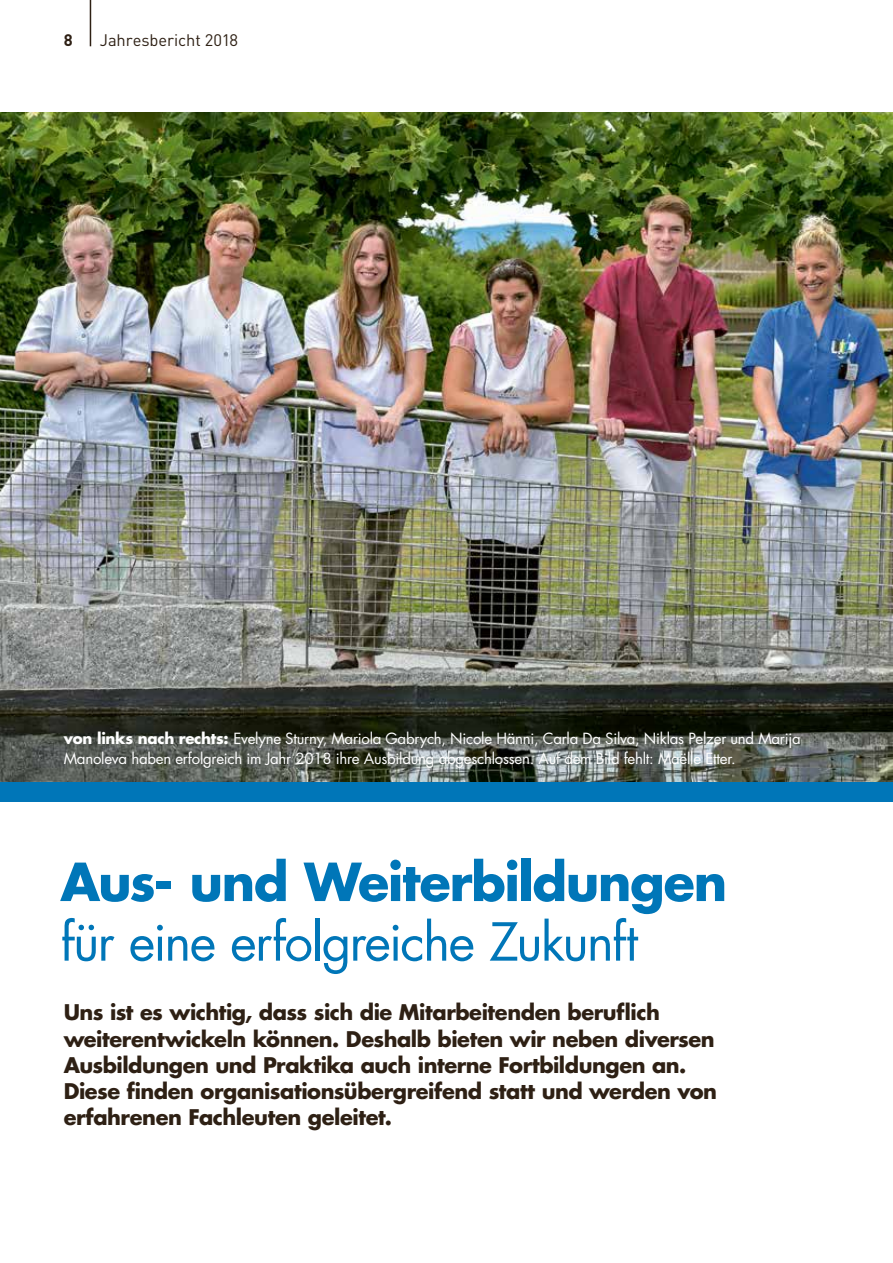
<style>
.page{position:relative;width:893px;height:1263px;background:#fff}
.page>*{position:absolute;margin:0;border:0;box-sizing:border-box;transform-origin:0 0}
.t1{font:51px "Futura LT";letter-spacing:-.035em;color:#0076b8}
.t2{font:700 51px "Futura LT";letter-spacing:-.03em;color:#0076b8}
.t3{font:700 21px/26.2px "Futura LT";letter-spacing:-.02em;color:#2e2014}
.t4{font:16.5px "DIN Pro";letter-spacing:-.01em;color:#2e2014}
.t5{font:700 16.5px "DIN Pro";color:#2e2014}
.t6{font:15px/19.8px "Futura LT";letter-spacing:-.015em;color:#fff}
.s1{font-weight:700}
</style>
<div class="page">
<img style="left:0;top:113px;width:893px;height:669px">
<div style="left:0;top:782px;width:893px;height:20px;background:#0076b8"></div>
<hr style="left:90px;top:0;width:1px;height:46px;background:#2e2014">
<p class="t5" style="left:64px;top:29px;width:10px">8</p>
<p class="t4" style="left:100px;top:30px;width:140px">Jahresbericht 2018</p>
<p class="t6" style="left:64px;top:728px;width:738px"><span class="s1">von links nach rechts:</span> Evelyne Sturny, Mariola Gabrych, Nicole Hänni, Carla Da Silva, Niklas Pelzer und Marija<br>Manoleva haben erfolgreich im Jahr 2018 ihre Ausbildung abgeschlossen. Auf dem Bild fehlt: Maëlle Etter.</p>
<h1 class="t2" style="left:60px;top:848px;width:668px">Aus- und Weiterbildungen</h1>
<h1 class="t1" style="left:60px;top:909px;width:579px">für eine erfolgreiche Zukunft</h1>
<p class="t3" style="left:64px;top:999px;width:655px">Uns ist es wichtig, dass sich die Mitarbeitenden beruflich weiterentwickeln können. Deshalb bieten wir neben diversen Ausbildungen und Praktika auch interne Fortbildungen an.<br>Diese finden organisationsübergreifend statt und werden von erfahrenen Fachleuten geleitet.</p>
</div>
